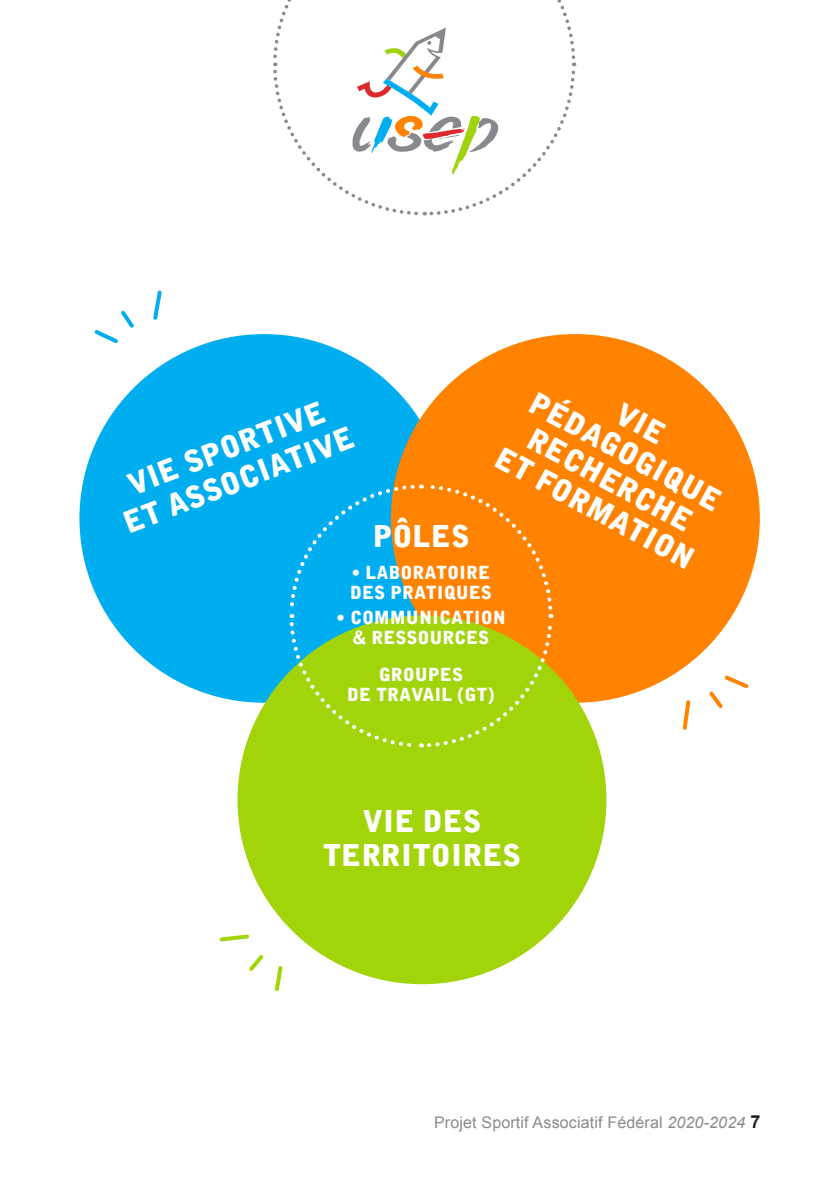
<style>
.page{position:relative;width:840px;height:1191px;background:#fff}
.page>*{position:absolute;margin:0;border:0;box-sizing:border-box;transform-origin:0 0}
.t1{font:30px "Alpha Ligue";color:#fff}
.t2{font:18px/20px "Alpha Ligue";color:#fff;text-align:center}
.t3{font:16px "Arial";letter-spacing:.01em;color:#8a8a8e}
.s1{font-style:italic}
.s2{font-weight:700;font-size:18px;color:#231f20}
</style>
<div class="page">
<div style="left:79px;top:334px;width:369px;height:368px;background:#00aeef;border-radius:50%"></div>
<div style="left:390px;top:334px;width:369px;height:368px;background:#ff8200;border-radius:50%"></div>
<div style="left:237px;top:615px;width:369px;height:369px;background:#a2d40a;border-radius:50%"></div>
<svg style="left:287px;top:482px;width:267px;height:266px"></svg>
<svg style="left:273px;top:0;width:304px;height:216px"></svg>
<svg style="left:219px;top:934px;width:31px;height:8px"></svg>
<svg style="left:249px;top:955px;width:34px;height:36px"></svg>
<svg style="left:682px;top:700px;width:9px;height:30px"></svg>
<svg style="left:709px;top:675px;width:40px;height:34px"></svg>
<svg style="left:153px;top:290px;width:9px;height:30px"></svg>
<svg style="left:94px;top:310px;width:40px;height:33px"></svg>
<p class="t1" style="left:539px;top:385px;width:215px;rotate:28deg">PÉDAGOGIQUE</p>
<p class="t1" style="left:122px;top:468px;width:210px;rotate:-21deg">VIE SPORTIVE</p>
<p class="t1" style="left:118px;top:506px;width:246px;rotate:-21deg">ET ASSOCIATIVE</p>
<p class="t1" style="left:537px;top:420px;width:184px;rotate:28deg">RECHERCHE</p>
<p class="t1" style="left:505px;top:439px;width:223px;rotate:28deg">ET FORMATION</p>
<p class="t1" style="left:372px;top:518px;width:98px">PÔLES</p>
<p class="t2" style="left:350px;top:562px;width:143px;text-align:left">• LABORATOIRE<br>DES PRATIQUES</p>
<p class="t2" style="left:336px;top:607px;width:171px">• COMMUNICATION &amp; RESSOURCES</p>
<p class="t2" style="left:347px;top:664px;width:149px">GROUPES<br>DE TRAVAIL (GT)</p>
<p class="t1" style="left:362px;top:802px;width:120px">VIE DES</p>
<p class="t1" style="left:323px;top:836px;width:199px">TERRITOIRES</p>
<p class="t3" style="left:434px;top:1111px;width:328px">Projet Sportif Associatif Fédéral <span class="s1">2020-2024</span> <span class="s2">7</span></p>
</div>
